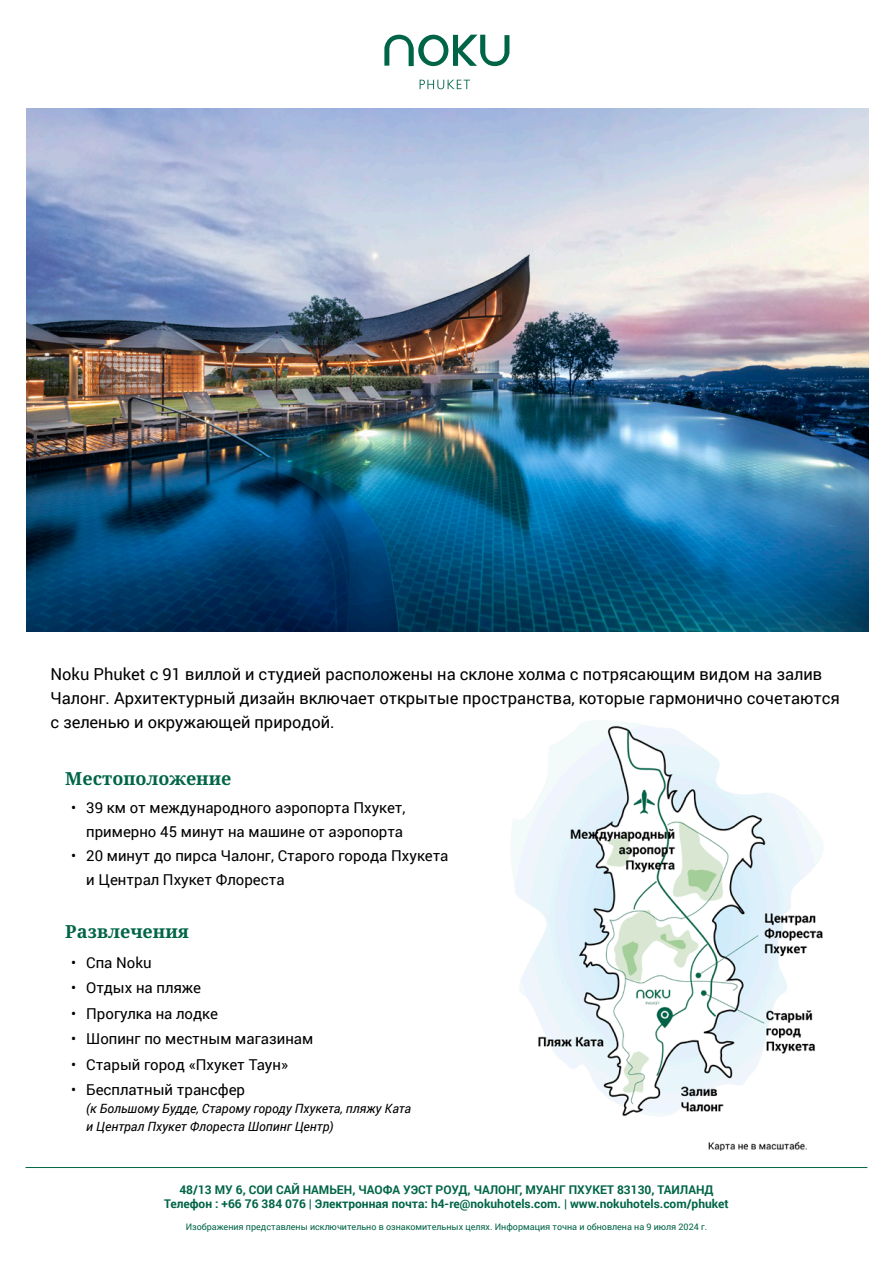
<style>
.page{position:relative;width:893px;height:1263px;background:#fff}
.page>*{position:absolute;margin:0;border:0;box-sizing:border-box;transform-origin:0 0}
.t1{font:18px "Noto Serif";color:#006547}
.t2{font:16.5px/24px "Roboto";color:#000}
.t3{font:15px/24px "Roboto";color:#000;text-align:right}
.t4{font:italic 12.75px/18px "Roboto";color:#000}
.t5{font:700 12px/14.4px "Roboto";color:#006547;text-align:center}
.t6{font:9px "Roboto";color:#006547}
</style>
<div class="page">
<hr style="left:26px;top:1167px;width:841px;height:1px;background:#006547">
<img style="left:26px;top:108px;width:842px;height:523px">
<svg style="left:384px;top:35px;width:125px;height:54px"></svg>
<img style="left:511px;top:721px;width:312px;height:429px">
<p class="t2" style="left:50px;top:661px;width:791px">Noku Phuket с 91 виллой и студией расположены на склоне холма с потрясающим видом на залив<br>Чалонг. Архитектурный дизайн включает открытые пространства, которые гармонично сочетаются с зеленью и окружающей природой.</p>
<p class="t1" style="left:65px;top:766px;width:168px">Местоположение</p>
<p class="t3" style="left:71px;top:795px;width:336px">• 39 км от международного аэропорта Пхукет, примерно 45 минут на машине от аэропорта</p>
<p class="t3" style="left:86px;top:843px;width:364px;text-align:left;text-indent:-15px">• 20 минут до пирса Чалонг, Старого города Пхукета и Централ Пхукет Флореста</p>
<p class="t1" style="left:65px;top:919px;width:125px">Развлечения</p>
<p class="t3" style="left:71px;top:950px;width:82px">• Спа Noku</p>
<p class="t3" style="left:71px;top:975px;width:131px">• Отдых на пляже</p>
<p class="t3" style="left:71px;top:1001px;width:148px">• Прогулка на лодке</p>
<p class="t3" style="left:71px;top:1026px;width:244px">• Шопинг по местным магазинам</p>
<p class="t3" style="left:71px;top:1052px;width:218px">• Старый город «Пхукет Таун»</p>
<p class="t3" style="left:71px;top:1077px;width:175px">• Бесплатный трансфер</p>
<p class="t4" style="left:86px;top:1099px;width:326px">(к Большому Будде, Старому городу Пхукета, пляжу Ката и Централ Пхукет Флореста Шопинг Центр)</p>
<p class="t5" style="left:164px;top:1182px;width:566px">48/13 МУ 6, СОИ САЙ НАМЬЕН, ЧАОФА УЭСТ РОУД, ЧАЛОНГ, МУАНГ ПХУКЕТ 83130, ТАИЛАНД<br>Телефон : +66 76 384 076 | Электронная почта: h4-re@nokuhotels.com. | www.nokuhotels.com/phuket</p>
<p class="t6" style="left:186px;top:1220px;width:523px">Изображения представлены исключительно в ознакомительных целях. Информация точна и обновлена на 9 июля 2024 г.</p>
</div>
